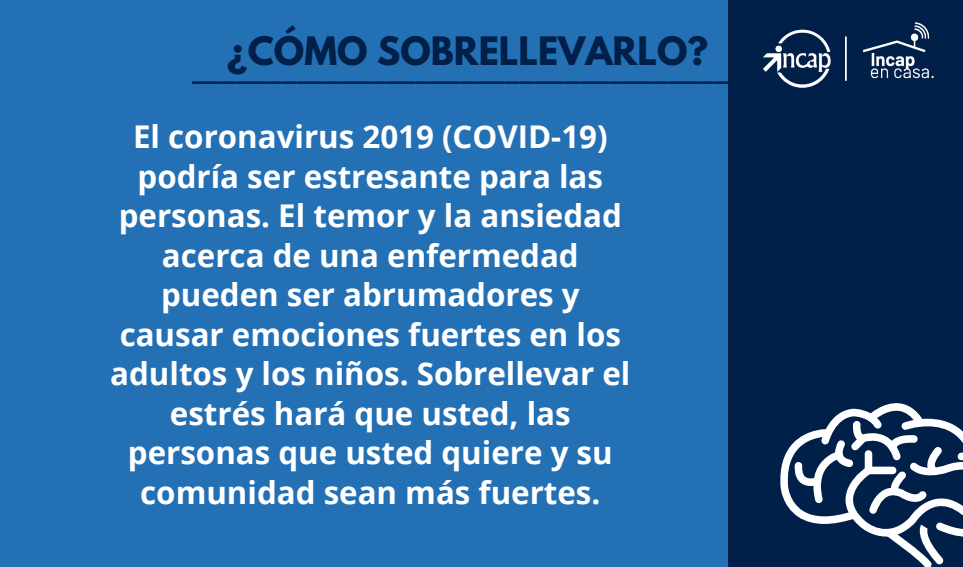
<style>
.page{position:relative;width:963px;height:567px;background:#012049}
.page>*{position:absolute;margin:0;border:0;box-sizing:border-box;transform-origin:0 0}
.t1{font:700 34.8px "League Spartan";color:#012049}
.t2{font:700 31.2px/39.6px "Open Sans";color:#fff;text-align:center}
.t3{font:700 29.2px "League Spartan";color:#012049}
</style>
<div class="page">
<div style="left:0;top:0;width:727px;height:567px;background:#2470b4"></div>
<svg style="left:780px;top:403px;width:183px;height:164px"></svg>
<img style="left:763px;top:22px;width:171px;height:66px">
<p class="t1" style="left:227px;top:34px;width:483px">¿CÓMO SOBRELLEVARLO?</p>
<p class="t3" style="left:192px;top:55px;width:582px">_______________________________________</p>
<p class="t2" style="left:110px;top:116px;width:522px">El coronavirus 2019 (COVID-19) podría ser estresante para las personas. El temor y la ansiedad acerca de una enfermedad pueden ser abrumadores y causar emociones fuertes en los adultos y los niños. Sobrellevar el estrés hará que usted, las personas que usted quiere y su comunidad sean más fuertes.</p>
</div>
